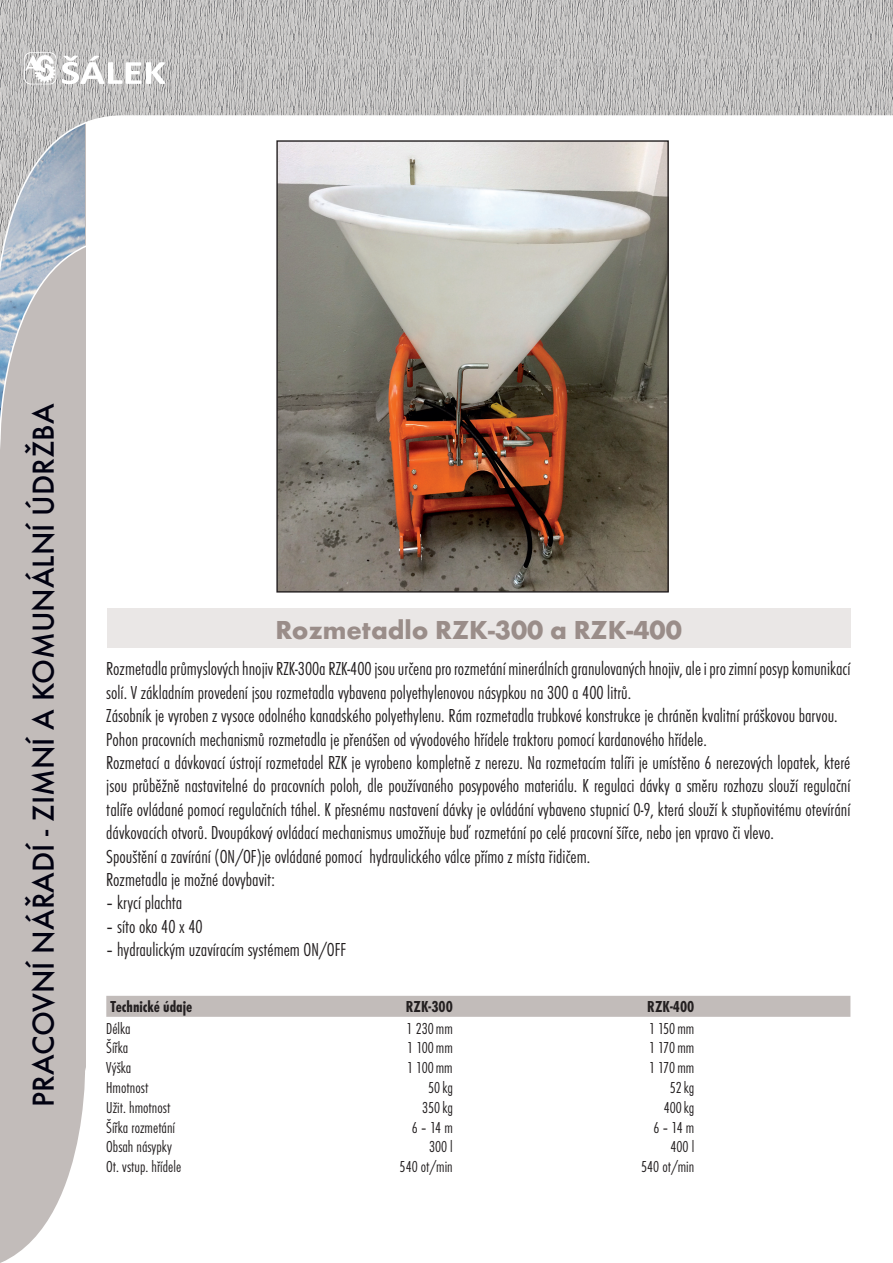
<style>
.page{position:relative;width:893px;height:1263px;background:#fff}
.page>*{position:absolute;margin:0;border:0;box-sizing:border-box;transform-origin:0 0}
.t1{font:500 31.5px "Futura TEE";color:#010111}
.t2{font:700 27px "Futura TEE";color:#9a8d89}
.t3{font:19.5px/23.4px "Futura TEE Ligh Cond";color:#231f20}
.t4{font:16.5px "Futura TEE Ligh Cond";color:#231f20}
.t5{font:700 condensed 16.5px "Futura TEE";color:#231f20}
</style>
<div class="page">
<div style="left:106px;top:996px;width:744px;height:21px;background:#c2bcba"></div>
<img style="left:278px;top:487px;width:389px;height:104px">
<div style="left:0;top:104px;width:85px;height:1159px;background:#c2bcba"></div>
<svg style="left:0;top:1058px;width:86px;height:205px"></svg>
<img style="left:0;top:0;width:893px;height:115px">
<svg style="left:0;top:115px;width:893px;height:372px"></svg>
<svg style="left:62px;top:56px;width:103px;height:28px"></svg>
<svg style="left:24px;top:52px;width:32px;height:32px"></svg>
<svg style="left:0;top:244px;width:89px;height:460px"></svg>
<div style="left:107px;top:608px;width:743px;height:40px;background:#eae7e6"></div>
<h1 class="t1" style="left:30px;top:1107px;width:705px;rotate:-90deg">PRACOVNÍ NÁŘADÍ - ZIMNÍ A KOMUNÁLNÍ ÚDRŽBA</h1>
<h2 class="t2" style="left:275px;top:619px;width:408px">Rozmetadlo RZK-300 a RZK-400</h2>
<p class="t3" style="left:106px;top:658px;width:746px">Rozmetadla průmyslových hnojiv RZK-300a RZK-400 jsou určena pro rozmetání minerálních granulovaných hnojiv, ale i pro zimní posyp komunikací solí. V základním provedení jsou rozmetadla vybavena polyethylenovou násypkou na 300 a 400 litrů.<br>Zásobník je vyroben z vysoce odolného kanadského polyethylenu. Rám rozmetadla trubkové konstrukce je chráněn kvalitní práškovou barvou.<br>Pohon pracovních mechanismů rozmetadla je přenášen od vývodového hřídele traktoru pomocí kardanového hřídele.<br>Rozmetací a dávkovací ústrojí rozmetadel RZK je vyrobeno kompletně z nerezu. Na rozmetacím talíři je umístěno 6 nerezových lopatek, které jsou průběžně nastavitelné do pracovních poloh, dle používaného posypového materiálu. K regulaci dávky a směru rozhozu slouží regulační talíře ovládané pomocí regulačních táhel. K přesnému nastavení dávky je ovládání vybaveno stupnicí 0-9, která slouží k stupňovitému otevírání dávkovacích otvorů. Dvoupákový ovládací mechanismus umožňuje buď rozmetání po celé pracovní šířce, nebo jen vpravo či vlevo.<br>Spouštění a zavírání (ON/OF)je ovládané pomocí hydraulického válce přímo z místa řidičem.<br>Rozmetadla je možné dovybavit:</p>
<p class="t3" style="left:106px;top:892px;width:78px">– krycí plachta</p>
<p class="t3" style="left:106px;top:915px;width:98px">– síto oko 40 x 40</p>
<p class="t3" style="left:106px;top:939px;width:241px">– hydraulickým uzavíracím systémem ON/OFF</p>
<p class="t5" style="left:111px;top:999px;width:83px">Technické údaje</p>
<p class="t5" style="left:406px;top:999px;width:49px">RZK-300</p>
<p class="t5" style="left:647px;top:999px;width:49px">RZK-400</p>
<p class="t4" style="left:106px;top:1021px;width:26px">Délka</p>
<p class="t4" style="left:407px;top:1021px;width:48px">1 230 mm</p>
<p class="t4" style="left:649px;top:1021px;width:47px">1 150 mm</p>
<p class="t4" style="left:106px;top:1041px;width:24px">Šířka</p>
<p class="t4" style="left:407px;top:1041px;width:47px">1 100 mm</p>
<p class="t4" style="left:649px;top:1041px;width:47px">1 170 mm</p>
<p class="t4" style="left:106px;top:1061px;width:27px">Výška</p>
<p class="t4" style="left:407px;top:1061px;width:47px">1 100 mm</p>
<p class="t4" style="left:649px;top:1061px;width:47px">1 170 mm</p>
<p class="t4" style="left:106px;top:1081px;width:44px">Hmotnost</p>
<p class="t4" style="left:428px;top:1081px;width:26px">50 kg</p>
<p class="t4" style="left:670px;top:1081px;width:26px">52 kg</p>
<p class="t4" style="left:106px;top:1100px;width:66px">Užit. hmotnost</p>
<p class="t4" style="left:422px;top:1100px;width:32px">350 kg</p>
<p class="t4" style="left:664px;top:1100px;width:32px">400 kg</p>
<p class="t4" style="left:106px;top:1120px;width:70px">Šířka rozmetání</p>
<p class="t4" style="left:412px;top:1120px;width:43px">6 – 14 m</p>
<p class="t4" style="left:653px;top:1120px;width:43px">6 – 14 m</p>
<p class="t4" style="left:106px;top:1140px;width:67px">Obsah násypky</p>
<p class="t4" style="left:429px;top:1140px;width:25px">300 l</p>
<p class="t4" style="left:671px;top:1140px;width:25px">400 l</p>
<p class="t4" style="left:106px;top:1160px;width:76px">Ot. vstup. hřídele</p>
<p class="t4" style="left:400px;top:1160px;width:55px">540 ot/min</p>
<p class="t4" style="left:641px;top:1160px;width:55px">540 ot/min</p>
</div>
